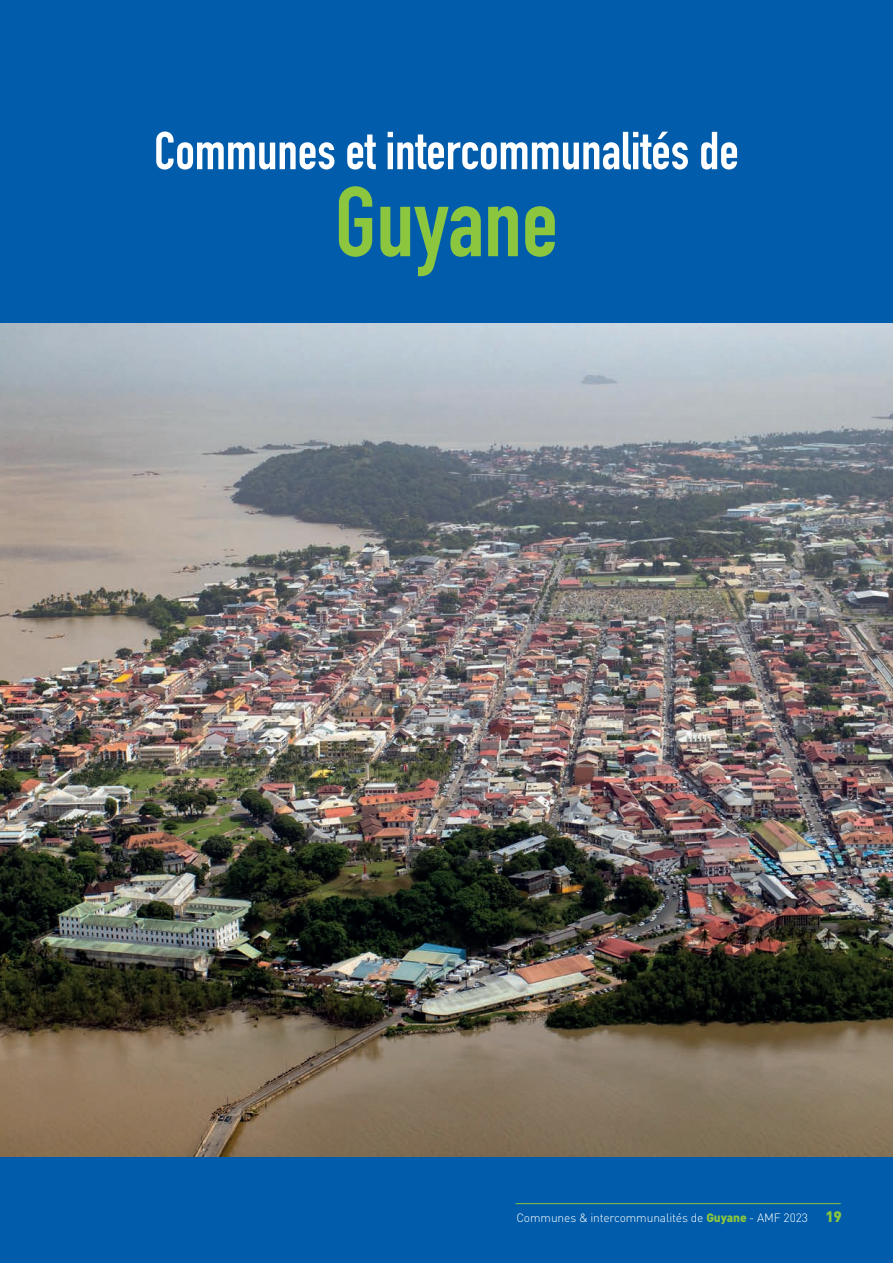
<style>
.page{position:relative;width:893px;height:1263px;background:#015dab}
.page>*{position:absolute;margin:0;border:0;box-sizing:border-box;transform-origin:0 0}
.t1{font:97.5px "DIN Engschrift LT Pro";color:#8bc63e}
.t2{font:52.5px "DIN Engschrift LT Pro";color:#fff}
.t3{font:300 12px "DIN Pro";letter-spacing:-.01em;color:#fff}
.s1{font-weight:900;color:#8bc63e}
.s2{font-weight:900;font-size:15px;color:#8bc63e}
</style>
<div class="page">
<hr style="left:516px;top:1203px;width:325px;height:1px;background:#8bc63e">
<img style="left:0;top:323px;width:893px;height:833px">
<h2 class="t2" style="left:154px;top:120px;width:586px">Communes et intercommunalités de</h2>
<h1 class="t1" style="left:335px;top:165px;width:225px">Guyane</h1>
<p class="t3" style="left:516px;top:1209px;width:327px">Communes &amp; intercommunalités de <span class="s1">Guyane</span> - AMF 2023 <span class="s2">19</span></p>
</div>
